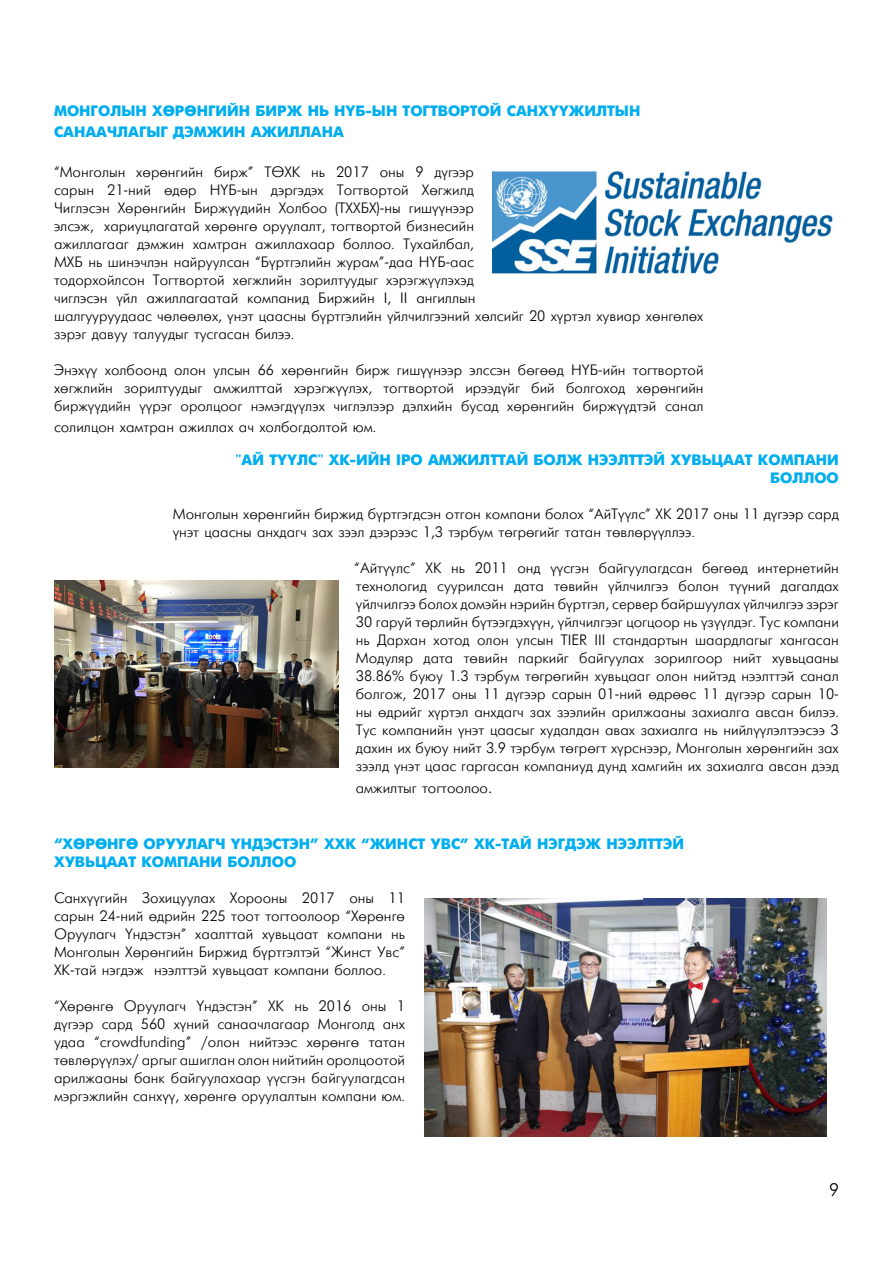
<style>
.page{position:relative;width:893px;height:1263px;background:#fff}
.page>*{position:absolute;margin:0;border:0;box-sizing:border-box;transform-origin:0 0}
.t1{font:18px "Ch Futuris";color:#000}
.t2{font:15px/18px "Ch Futuris";color:#000;text-align:justify}
.t3{font:700 15px/18px "Ch Futuris";color:#00aeef}
.s1{font-size:18px}
</style>
<div class="page">
<img style="left:54px;top:580px;width:285px;height:187px">
<img style="left:492px;top:171px;width:341px;height:103px">
<img style="left:424px;top:898px;width:402px;height:238px">
<p class="t3" style="left:54px;top:100px;width:588px;line-height:21.6px">МОНГОЛЫН ХӨРӨНГИЙН БИРЖ НЬ НҮБ-ЫН ТОГТВОРТОЙ САНХҮҮЖИЛТЫН<br>САНААЧЛАГЫГ ДЭМЖИН АЖИЛЛАНА</p>
<p class="t2" style="left:54px;top:163px;width:651px;text-align:left">“Монголын хөрөнгийн бирж” ТӨХК нь 2017 оны 9 дүгээр<br>сарын 21-ний өдөр НҮБ-ын дэргэдэх Тогтвортой Хөгжилд<br>Чиглэсэн Хөрөнгийн Биржүүдийн Холбоо (ТХХБХ)-ны гишүүнээр<br>элсэж, хариуцлагатай хөрөнгө оруулалт, тогтвортой бизнесийн<br>ажиллагааг дэмжин хамтран ажиллахаар боллоо. Тухайлбал,<br>МХБ нь шинэчлэн найруулсан “Бүртгэлийн журам”-даа НҮБ-аас<br>тодорхойлсон Тогтвортой хөгжлийн зорилтуудыг хэрэгжүүлэхэд<br>чиглэсэн үйл ажиллагаатай компанид Биржийн I, II ангиллын<br>шалгууруудаас чөлөөлөх, үнэт цаасны бүртгэлийн үйлчилгээний хөлсийг 20 хүртэл хувиар хөнгөлөх зэрэг давуу талуудыг тусгасан билээ.</p>
<p class="t2" style="left:54px;top:361px;width:651px">Энэхүү холбоонд олон улсын 66 хөрөнгийн бирж гишүүнээр элссэн бөгөөд НҮБ-ийн тогтвортой хөгжлийн зорилтуудыг амжилттай хэрэгжүүлэх, тогтвортой ирээдүйг бий болгоход хөрөнгийн биржүүдийн үүрэг оролцоог нэмэгдүүлэх чиглэлээр дэлхийн бусад хөрөнгийн биржүүдтэй санал</p>
<p class="t2" style="left:54px;top:419px;width:324px">солилцон хамтран ажиллах ач холбогдолтой юм.</p>
<p class="t3" style="left:235px;top:451px;width:605px;text-align:right">"АЙ ТҮҮЛС" ХК-ИЙН IPO АМЖИЛТТАЙ БОЛЖ НЭЭЛТТЭЙ ХУВЬЦААТ КОМПАНИ<br>БОЛЛОО</p>
<p class="t2" style="left:173px;top:506px;width:668px">Монголын хөрөнгийн биржид бүртгэгдсэн отгон компани болох “АйТүүлс” ХК 2017 оны 11 дүгээр сард үнэт цаасны анхдагч зах зээл дээрээс 1,3 тэрбум төгрөгийг татан төвлөрүүллээ.</p>
<p class="t2" style="left:354px;top:560px;width:486px">“Айтүүлс” ХК нь 2011 онд үүсгэн байгуулагдсан бөгөөд интернетийн технологид суурилсан дата төвийн үйлчилгээ болон түүний дагалдах үйлчилгээ болох домэйн нэрийн бүртгэл, сервер байршуулах үйлчилгээ зэрэг 30 гаруй төрлийн бүтээгдэхүүн, үйлчилгээг цогцоор нь үзүүлдэг. Тус компани нь Дархан хотод олон улсын TIER III стандартын шаардлагыг хангасан Модуляр дата төвийн паркийг байгуулах зорилгоор нийт хувьцааны 38.86% буюу 1.3 тэрбум төгрөгийн хувьцааг олон нийтэд нээлттэй санал болгож, 2017 оны 11 дүгээр сарын 01-ний өдрөөс 11 дүгээр сарын 10- ны өдрийг хүртэл анхдагч зах зээлийн арилжааны захиалга авсан билээ.<br>Тус компанийн үнэт цаасыг худалдан авах захиалга нь нийлүүлэлтээсээ 3 дахин их буюу нийт 3.9 тэрбум төгрөгт хүрснээр, Монголын хөрөнгийн зах зээлд үнэт цаас гаргасан компаниуд дунд хамгийн их захиалга авсан дээд</p>
<p class="t2" style="left:356px;top:779px;width:138px">амжилтыг тогтоолоо<span class="s1">.</span></p>
<p class="t3" style="left:54px;top:835px;width:631px">“ХӨРӨНГӨ ОРУУЛАГЧ ҮНДЭСТЭН” ХХК “ЖИНСТ УВС” ХК-ТАЙ НЭГДЭЖ НЭЭЛТТЭЙ<br>ХУВЬЦААТ КОМПАНИ БОЛЛОО</p>
<p class="t2" style="left:54px;top:889px;width:353px">Санхүүгийн Зохицуулах Хорооны 2017 оны 11 сарын 24-ний өдрийн 225 тоот тогтоолоор “Хөрөнгө Оруулагч Үндэстэн” хаалттай хувьцаат компани нь Монголын Хөрөнгийн Биржид бүртгэлтэй “Жинст Увс” ХК-тай нэгдэж нээлттэй хувьцаат компани боллоо.</p>
<p class="t2" style="left:54px;top:997px;width:353px">“Хөрөнгө Оруулагч Үндэстэн” ХК нь 2016 оны 1 дүгээр сард 560 хүний санаачлагаар Монголд анх удаа “crowdfunding” /олон нийтээс хөрөнгө татан төвлөрүүлэх/ аргыг ашиглан олон нийтийн оролцоотой арилжааны банк байгуулахаар үүсгэн байгуулагдсан мэргэжлийн санхүү, хөрөнгө оруулалтын компани юм.</p>
<p class="t1" style="left:829px;top:1180px;width:11px">9</p>
</div>
